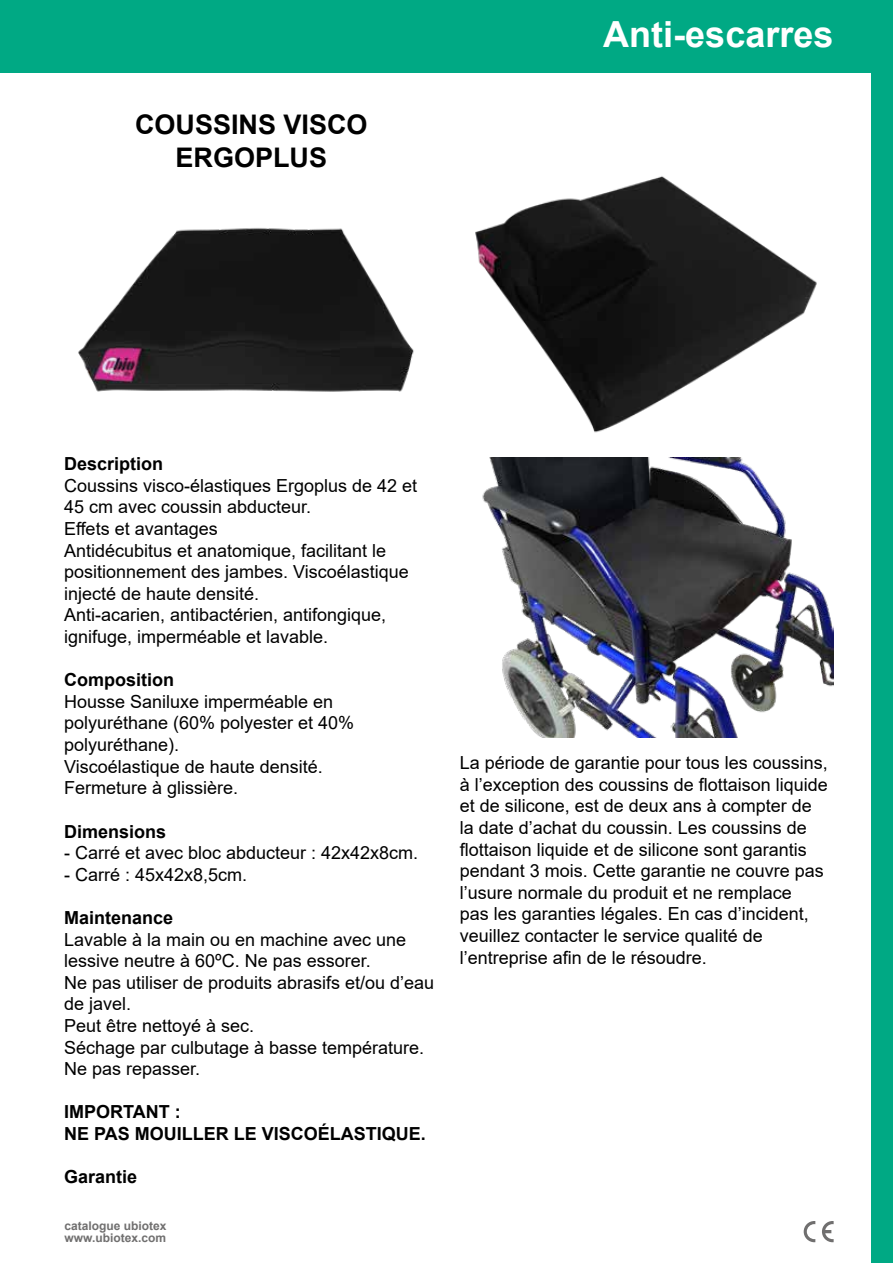
<style>
.page{position:relative;width:893px;height:1263px;background:#fff}
.page>*{position:absolute;margin:0;border:0;box-sizing:border-box;transform-origin:0 0}
.t1{font:700 36px "Arial";color:#fff}
.t2{font:700 27px/32.4px "Arial";color:#000;text-align:center}
.t3{font:18px/21.6px "Arial";color:#000}
.t4{font:700 18px/21.6px "Arial";color:#000}
.t5{font:700 12px/12px "Arial";color:#706f6f}
</style>
<div class="page">
<div style="left:0;top:0;width:893px;height:72px;background:#00a984"></div>
<svg style="left:804px;top:1221px;width:11px;height:21px"></svg>
<svg style="left:822px;top:1221px;width:12px;height:21px"></svg>
<div style="left:872px;top:0;width:21px;height:1263px;background:#00a984"></div>
<img style="left:78px;top:228px;width:336px;height:164px">
<img style="left:475px;top:176px;width:342px;height:257px">
<img style="left:482px;top:457px;width:351px;height:280px">
<h2 class="t2" style="left:135px;top:109px;width:234px">COUSSINS VISCO<br>ERGOPLUS</h2>
<h1 class="t1" style="left:603px;top:9px;width:232px">Anti-escarres</h1>
<p class="t4" style="left:64px;top:453px;width:101px">Description</p>
<p class="t3" style="left:64px;top:475px;width:355px">Coussins visco-élastiques Ergoplus de 42 et 45 cm avec coussin abducteur.<br>Effets et avantages<br>Antidécubitus et anatomique, facilitant le positionnement des jambes. Viscoélastique injecté de haute densité.<br>Anti-acarien, antibactérien, antifongique, ignifuge, imperméable et lavable.</p>
<p class="t4" style="left:64px;top:669px;width:111px">Composition</p>
<p class="t3" style="left:64px;top:691px;width:292px">Housse Saniluxe imperméable en polyuréthane (60% polyester et 40% polyuréthane).<br>Viscoélastique de haute densité.<br>Fermeture à glissière.</p>
<p class="t4" style="left:64px;top:820px;width:104px">Dimensions</p>
<p class="t3" style="left:64px;top:842px;width:356px">- Carré et avec bloc abducteur : 42x42x8cm.</p>
<p class="t3" style="left:64px;top:863px;width:185px">- Carré : 45x42x8,5cm.</p>
<p class="t4" style="left:64px;top:907px;width:111px">Maintenance</p>
<p class="t3" style="left:64px;top:928px;width:372px">Lavable à la main ou en machine avec une lessive neutre à 60ºC. Ne pas essorer.<br>Ne pas utiliser de produits abrasifs et/ou d’eau de javel.<br>Peut être nettoyé à sec.<br>Séchage par culbutage à basse température.<br>Ne pas repasser.</p>
<p class="t4" style="left:64px;top:1101px;width:363px">IMPORTANT :<br>NE PAS MOUILLER LE VISCOÉLASTIQUE.</p>
<p class="t4" style="left:64px;top:1166px;width:75px">Garantie</p>
<p class="t5" style="left:64px;top:1219px;width:104px">catalogue ubiotex www.ubiotex.com</p>
<p class="t3" style="left:460px;top:752px;width:370px">La période de garantie pour tous les coussins, à l’exception des coussins de flottaison liquide et de silicone, est de deux ans à compter de la date d’achat du coussin. Les coussins de flottaison liquide et de silicone sont garantis pendant 3 mois. Cette garantie ne couvre pas l’usure normale du produit et ne remplace<br>pas les garanties légales. En cas d’incident, veuillez contacter le service qualité de l’entreprise afin de le résoudre.</p>
</div>
